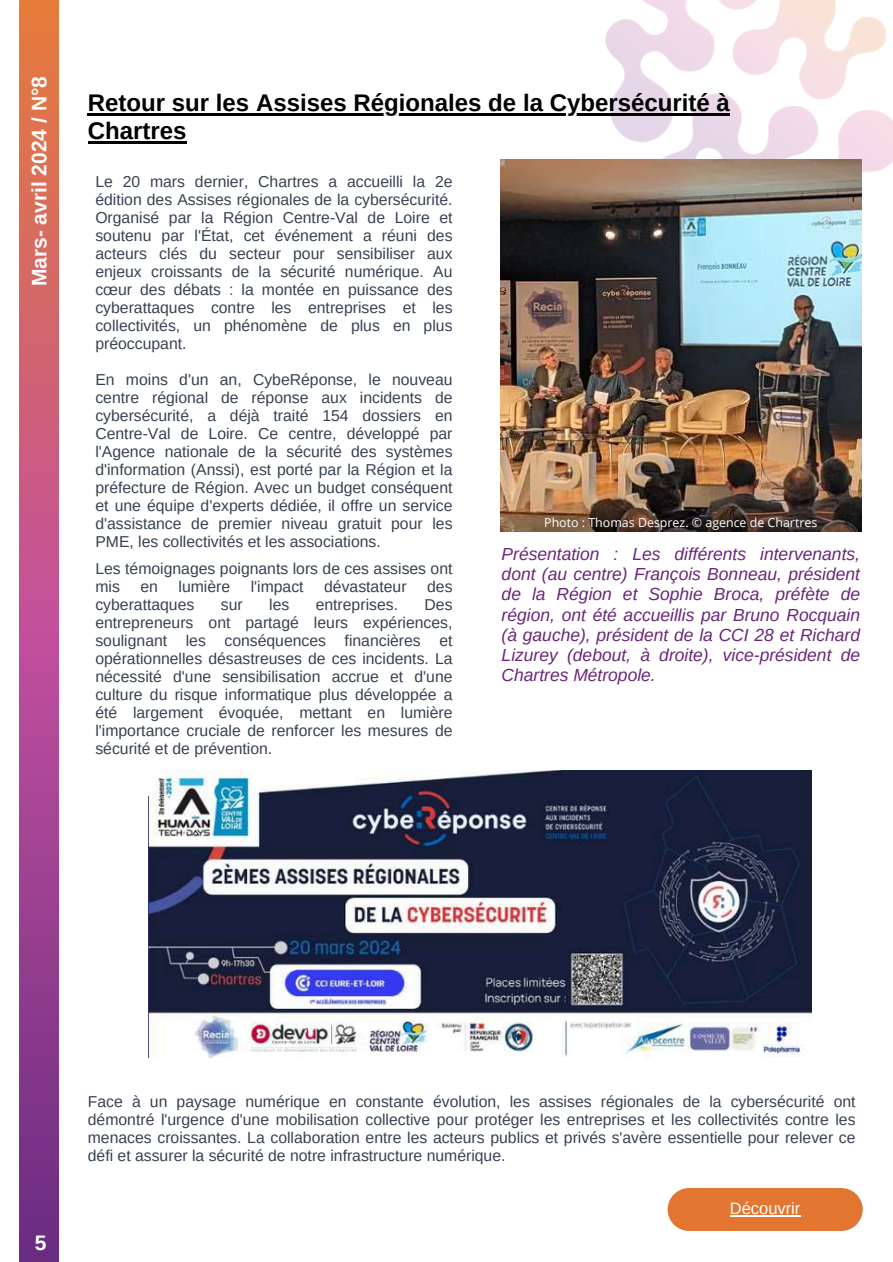
<style>
.page{position:relative;width:893px;height:1262px;background:#fff}
.page>*{position:absolute;margin:0;border:0;box-sizing:border-box;transform-origin:0 0}
.t1{font:700 24px/28.2px "Arimo";color:#000}
.t2{font:700 21px "Arimo";color:#fff}
.t3{font:italic 17.4px/20.2px "Arimo";color:#6a2679;text-align:justify}
.t4{font:16.5px "Arimo";color:#fff}
.t5{font:15.75px/18px "Arimo";color:#374151;text-align:justify}
.t6{font:12.45px "Open Sans";color:#fff}
</style>
<div class="page">
<svg style="left:20px;top:0;width:38px;height:1261px;background:#b4517d"></svg>
<img style="left:605px;top:0;width:287px;height:243px">
<img style="left:500px;top:159px;width:361px;height:372px">
<div style="left:667px;top:1188px;width:195px;height:42px;background:#e27631"></div>
<hr style="left:729px;top:1214px;width:71px;height:1px;background:#fff">
<img style="left:148px;top:770px;width:663px;height:287px">
<hr style="left:88px;top:113px;width:641px;height:2px;background:#000">
<hr style="left:88px;top:141px;width:98px;height:2px;background:#000">
<h2 class="t2" style="left:27px;top:286px;width:212px;rotate:-90deg">Mars- avril 2024 / N°8</h2>
<h1 class="t1" style="left:88px;top:88px;width:643px">Retour sur les Assises Régionales de la Cybersécurité à<br>Chartres</h1>
<p class="t5" style="left:95px;top:172px;width:358px">Le 20 mars dernier, Chartres a accueilli la 2e édition des Assises régionales de la cybersécurité.<br>Organisé par la Région Centre-Val de Loire et soutenu par l'État, cet événement a réuni des acteurs clés du secteur pour sensibiliser aux enjeux croissants de la sécurité numérique. Au cœur des débats : la montée en puissance des cyberattaques contre les entreprises et les collectivités, un phénomène de plus en plus préoccupant.</p>
<p class="t5" style="left:95px;top:370px;width:358px">En moins d'un an, CybeRéponse, le nouveau centre régional de réponse aux incidents de cybersécurité, a déjà traité 154 dossiers en Centre-Val de Loire. Ce centre, développé par l'Agence nationale de la sécurité des systèmes d'information (Anssi), est porté par la Région et la préfecture de Région. Avec un budget conséquent et une équipe d'experts dédiée, il offre un service d'assistance de premier niveau gratuit pour les PME, les collectivités et les associations.</p>
<p class="t6" style="left:544px;top:513px;width:274px">Photo : Thomas Desprez. © agence de Chartres</p>
<p class="t3" style="left:501px;top:543px;width:360px">Présentation : Les différents intervenants, dont (au centre) François Bonneau, président de la Région et Sophie Broca, préfète de région, ont été accueillis par Bruno Rocquain (à gauche), président de la CCI 28 et Richard Lizurey (debout, à droite), vice-président de Chartres Métropole.</p>
<p class="t5" style="left:95px;top:559px;width:358px">Les témoignages poignants lors de ces assises ont mis</p>
<p class="t5" style="left:140px;top:577px;width:19px">en</p>
<p class="t5" style="left:178px;top:577px;width:53px">lumière</p>
<p class="t5" style="left:251px;top:577px;width:54px">l'impact</p>
<p class="t5" style="left:324px;top:577px;width:84px">dévastateur</p>
<p class="t5" style="left:427px;top:577px;width:27px">des</p>
<p class="t5" style="left:95px;top:595px;width:100px">cyberattaques</p>
<p class="t5" style="left:221px;top:595px;width:23px">sur</p>
<p class="t5" style="left:269px;top:595px;width:22px">les</p>
<p class="t5" style="left:315px;top:595px;width:84px">entreprises.</p>
<p class="t5" style="left:95px;top:595px;width:358px;text-indent:329px">Des entrepreneurs ont partagé leurs expériences, soulignant les conséquences financières et opérationnelles désastreuses de ces incidents. La nécessité d'une sensibilisation accrue et d'une culture du risque informatique plus développée a été largement évoquée, mettant en lumière l'importance cruciale de renforcer les mesures de sécurité et de prévention.</p>
<h2 class="t2" style="left:35px;top:1230px;width:13px">5</h2>
<p class="t5" style="left:88px;top:1092px;width:768px">Face à un paysage numérique en constante évolution, les assises régionales de la cybersécurité ont démontré l'urgence d'une mobilisation collective pour protéger les entreprises et les collectivités contre les menaces croissantes. La collaboration entre les acteurs publics et privés s'avère essentielle pour relever ce défi et assurer la sécurité de notre infrastructure numérique.</p>
<p class="t4" style="left:729px;top:1198px;width:72px">Découvrir</p>
</div>
